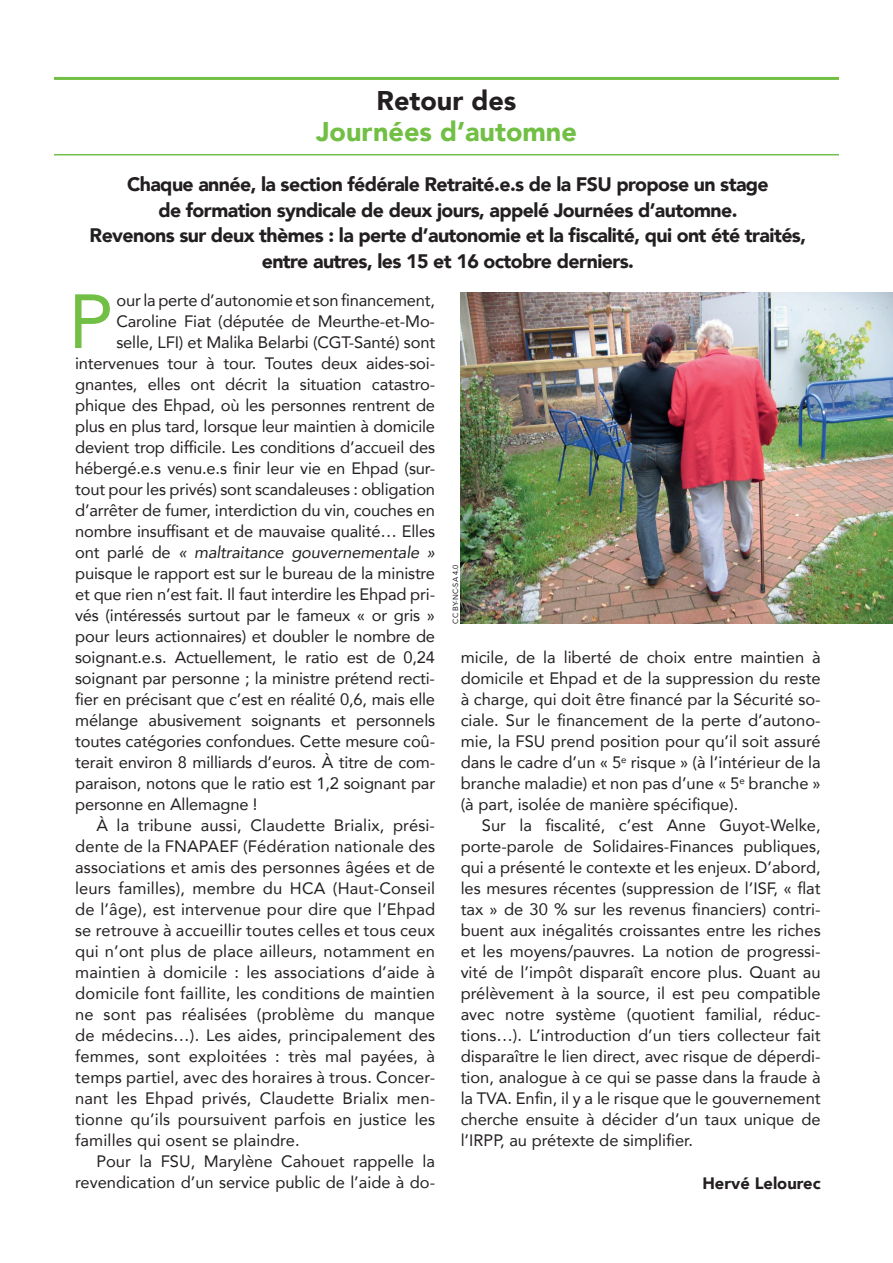
<style>
.page{position:relative;width:893px;height:1263px;background:#fff}
.page>*{position:absolute;margin:0;border:0;box-sizing:border-box;transform-origin:0 0}
.t1{font:75.75px "Avenir";color:#71bf44}
.t2{font:900 27px "Avenir";color:#71bf44}
.t3{font:900 27px "Avenir";color:#231f20}
.t4{font:900 19.5px/25.5px "Avenir";letter-spacing:-.03em;color:#231f20;text-align:center}
.t5{font:16.5px/21px "Avenir";letter-spacing:-.01em;color:#231f20;text-align:justify}
.t6{font:16.5px "Avenir";letter-spacing:.01em;color:#231f20}
.t7{font:italic 16.5px "Avenir";letter-spacing:-.01em;color:#231f20}
.t8{font:900 16.5px "Avenir";color:#231f20}
.t9{font:7.5px "Avenir";color:#231f20}
.s1{font-style:normal}
</style>
<div class="page">
<hr style="left:54px;top:77px;width:785px;height:3px;background:#71bf44">
<hr style="left:54px;top:154px;width:785px;height:1px;background:#71bf44">
<img style="left:461px;top:292px;width:432px;height:331px">
<h2 class="t3" style="left:376px;top:77px;width:141px">Retour des</h2>
<h2 class="t2" style="left:316px;top:109px;width:262px">Journées d’automne</h2>
<p class="t4" style="left:90px;top:171px;width:718px">Chaque année, la section fédérale Retraité.e.s de la FSU propose un stage<br>de formation syndicale de deux jours, appelé Journées d’automne.<br>Revenons sur deux thèmes : la perte d’autonomie et la fiscalité, qui ont été traités, entre autres, les 15 et 16 octobre derniers.</p>
<h1 class="t1" style="left:68px;top:261px;width:46px">P</h1>
<p class="t5" style="left:116px;top:289px;width:320px">our la perte d’autonomie et son financement,</p>
<p class="t5" style="left:116px;top:310px;width:320px">Caroline Fiat (députée de Meurthe-et-Mo-</p>
<p class="t5" style="left:116px;top:331px;width:320px">selle, LFI) et Malika Belarbi (CGT-Santé) sont</p>
<p class="t5" style="left:75px;top:352px;width:362px">intervenues tour à tour. Toutes deux aides-soi-</p>
<p class="t5" style="left:75px;top:373px;width:362px">gnantes, elles ont décrit la situation catastro-</p>
<p class="t5" style="left:75px;top:394px;width:362px">phique des Ehpad, où les personnes rentrent de</p>
<p class="t5" style="left:75px;top:415px;width:362px">plus en plus tard, lorsque leur maintien à domicile</p>
<p class="t5" style="left:75px;top:436px;width:361px">devient trop difficile. Les conditions d’accueil des</p>
<p class="t5" style="left:75px;top:457px;width:361px">hébergé.e.s venu.e.s finir leur vie en Ehpad (sur-</p>
<p class="t5" style="left:75px;top:478px;width:362px">tout pour les privés) sont scandaleuses : obligation</p>
<p class="t5" style="left:75px;top:499px;width:362px">d’arrêter de fumer, interdiction du vin, couches en</p>
<p class="t5" style="left:75px;top:520px;width:362px">nombre insuffisant et de mauvaise qualité… Elles</p>
<p class="t7" style="left:75px;top:542px;width:362px"><span class="s1">ont parlé de</span> « maltraitance gouvernementale »</p>
<p class="t5" style="left:75px;top:562px;width:362px">puisque le rapport est sur le bureau de la ministre</p>
<p class="t5" style="left:75px;top:583px;width:361px">et que rien n’est fait. Il faut interdire les Ehpad pri-</p>
<p class="t5" style="left:75px;top:604px;width:361px">vés (intéressés surtout par le fameux « or gris »</p>
<p class="t5" style="left:75px;top:625px;width:362px">pour leurs actionnaires) et doubler le nombre de</p>
<p class="t5" style="left:75px;top:646px;width:362px">soignant.e.s. Actuellement, le ratio est de 0,24</p>
<p class="t5" style="left:75px;top:667px;width:361px">soignant par personne ; la ministre prétend recti-</p>
<p class="t5" style="left:75px;top:688px;width:362px">fier en précisant que c’est en réalité 0,6, mais elle</p>
<p class="t5" style="left:75px;top:709px;width:362px">mélange abusivement soignants et personnels</p>
<p class="t5" style="left:75px;top:730px;width:362px">toutes catégories confondues. Cette mesure coû-</p>
<p class="t5" style="left:75px;top:751px;width:361px">terait environ 8 milliards d’euros. À titre de com-</p>
<p class="t5" style="left:75px;top:772px;width:362px">paraison, notons que le ratio est 1,2 soignant par</p>
<p class="t5" style="left:75px;top:793px;width:184px">personne en Allemagne !</p>
<p class="t6" style="left:96px;top:812px;width:340px">À la tribune aussi, Claudette Brialix, prési-</p>
<p class="t6" style="left:75px;top:833px;width:362px">dente de la FNAPAEF (Fédération nationale des</p>
<p class="t6" style="left:75px;top:854px;width:362px">associations et amis des personnes âgées et de</p>
<p class="t6" style="left:75px;top:875px;width:362px">leurs familles), membre du HCA (Haut-Conseil</p>
<p class="t6" style="left:75px;top:896px;width:362px">de l’âge), est intervenue pour dire que l’Ehpad</p>
<p class="t6" style="left:75px;top:917px;width:362px">se retrouve à accueillir toutes celles et tous ceux</p>
<p class="t6" style="left:75px;top:938px;width:362px">qui n’ont plus de place ailleurs, notamment en</p>
<p class="t6" style="left:75px;top:959px;width:362px">maintien à domicile : les associations d’aide à</p>
<p class="t6" style="left:75px;top:980px;width:361px">domicile font faillite, les conditions de maintien</p>
<p class="t6" style="left:75px;top:1001px;width:362px">ne sont pas réalisées (problème du manque</p>
<p class="t6" style="left:75px;top:1022px;width:362px">de médecins…). Les aides, principalement des</p>
<p class="t6" style="left:75px;top:1043px;width:362px">femmes, sont exploitées : très mal payées, à</p>
<p class="t6" style="left:75px;top:1064px;width:361px">temps partiel, avec des horaires à trous. Concer-</p>
<p class="t6" style="left:75px;top:1085px;width:362px">nant les Ehpad privés, Claudette Brialix men-</p>
<p class="t6" style="left:75px;top:1106px;width:362px">tionne qu’ils poursuivent parfois en justice les</p>
<p class="t6" style="left:75px;top:1127px;width:226px">familles qui osent se plaindre.</p>
<p class="t5" style="left:96px;top:1150px;width:340px">Pour la FSU, Marylène Cahouet rappelle la</p>
<p class="t5" style="left:75px;top:1171px;width:362px">revendication d’un service public de l’aide à do-</p>
<p class="t9" style="left:450px;top:624px;width:61px;rotate:-90deg">CC BY-NC-SA 4.0</p>
<p class="t5" style="left:461px;top:646px;width:362px">micile, de la liberté de choix entre maintien à domicile et Ehpad et de la suppression du reste à charge, qui doit être financé par la Sécurité so&shy;ciale. Sur le financement de la perte d’autono&shy;mie, la FSU prend position pour qu’il soit assuré dans le cadre d’un « 5<sup>e</sup> risque » (à l’intérieur de la branche maladie) et non pas d’une « 5<sup>e</sup> branche » (à part, isolée de manière spécifique).</p>
<p class="t5" style="left:461px;top:814px;width:362px;text-indent:21px">Sur la fiscalité, c’est Anne Guyot-Welke, porte-parole de Solidaires-Finances publiques, qui a présenté le contexte et les enjeux. D’abord, les mesures récentes (suppression de l’ISF, « flat tax » de 30 % sur les revenus financiers) contri&shy;buent aux inégalités croissantes entre les riches et les moyens/pauvres. La notion de progressi&shy;vité de l’impôt disparaît encore plus. Quant au prélèvement à la source, il est peu compatible avec notre système (quotient familial, réduc&shy;tions…). L’introduction d’un tiers collecteur fait disparaître le lien direct, avec risque de déperdi&shy;tion, analogue à ce qui se passe dans la fraude à la TVA. Enfin, il y a le risque que le gouvernement cherche ensuite à décider d’un taux unique de l’IRPP, au prétexte de simplifier.</p>
<p class="t8" style="left:702px;top:1169px;width:120px">Hervé Lelourec</p>
</div>
